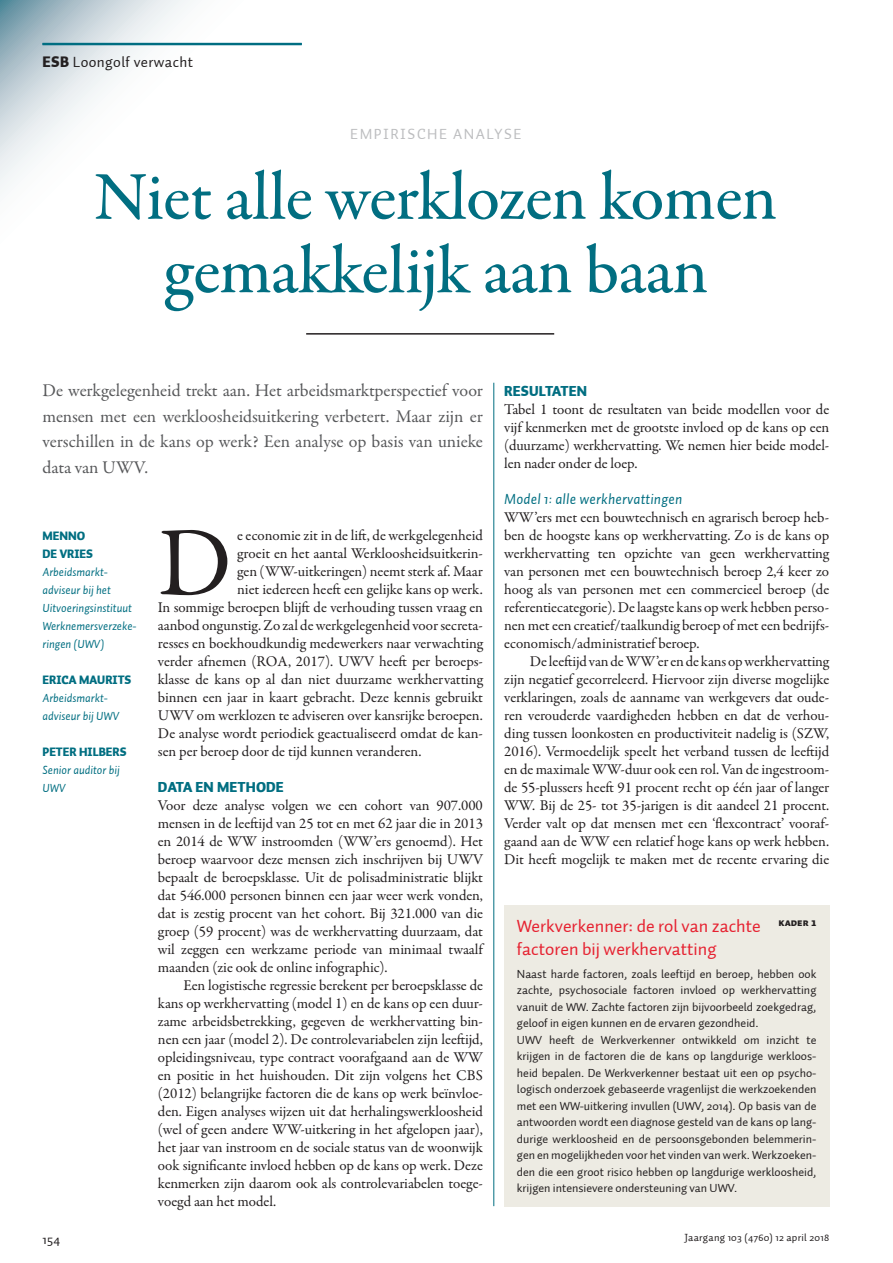
<style>
.page{position:relative;width:893px;height:1263px;background:#fff}
.page>*{position:absolute;margin:0;border:0;box-sizing:border-box;transform-origin:0 0}
.PLAT_Initiaal_4r{font:98.4px "Garamond Premr Pro";color:#231f20}
.KP01_43pt{font:500 69px/73.5px "Garamond Premr Pro";letter-spacing:-.01em;color:#016e81;text-align:center}
.INTR_Intro{font:18px/25.5px "Garamond Premr Pro";color:#57585a;text-align:justify}
.KDK1_FiguurKop{font:18px/22.5px "Auto 1";color:#e62130}
.PLAT_VervolgAlinea{font:15px/18px "Garamond Premr Pro";letter-spacing:-.005em;color:#231f20;text-align:justify}
.PLAT_EersteAlinea{font:15px/18px "Garamond Premr Pro";letter-spacing:-.005em;color:#231f20;text-align:justify}
.PLAT_Initiaal_4r-2{font:15px "Garamond Premr Pro";color:#231f20}
.PTK2_Tussenkop_onder{font:italic 15px "Auto 1";letter-spacing:.01em;color:#016e81}
.DIVE_ESBRubriek{font:15px "Auto 1";letter-spacing:.025em;color:#231f20}
.DIVE_Rubriek{font:15px "Auto 1";letter-spacing:.1em;color:#bcbdbf}
.PTK1_Tussenkop{font:900 14.25px "Auto 1";letter-spacing:.01em;color:#016e81}
.t1{font:13.5px "Auto 1";color:#231f20}
.KDPT_KaderTekst{font:12px/16.5px "Auto 1";color:#231f20;text-align:justify}
.AUIN_AuteurVermeldin{font:italic 12px/18px "Auto 1";color:#016e81}
.AUTR_AuteurNaamLinks{font:900 12px "Auto 1";color:#016e81}
.t2{font:10.5px "Auto 1";letter-spacing:.025em;color:#231f20}
.KDK2_Figuurnummer{font:10.5px "Auto 1 Black Sm Cp";color:#231f20}
.s1{font-weight:900}
</style>
<div class="page">
<svg style="left:0;top:0;width:251px;height:190px"></svg>
<hr style="left:43px;top:43px;width:259px;height:2px;background:#016e81">
<hr style="left:892px;top:0;width:1px;height:305px;background:#dce4e8">
<hr style="left:494px;top:383px;width:1px;height:823px;background:#016e81">
<hr style="left:306px;top:333px;width:248px;height:2px;background:#231f20">
<div style="left:504px;top:905px;width:325px;height:301px;background:#edebe3"></div>
<p class="DIVE_ESBRubriek" style="left:43px;top:53px;width:152px"><span class="s1">ESB</span> Loongolf verwacht</p>
<p class="DIVE_Rubriek" style="left:350px;top:125px;width:173px">EMPIRISCHE ANALYSE</p>
<p class="KP01_43pt" style="left:94px;top:162px;width:684px">Niet alle werklozen komen gemakkelijk aan baan</p>
<p class="INTR_Intro" style="left:43px;top:378px;width:442px">De werkgelegenheid trekt aan. Het arbeidsmarktperspectief voor mensen met een werkloosheidsuitkering verbetert. Maar zijn er verschillen in de kans op werk? Een analyse op basis van unieke data van UWV.</p>
<p class="AUTR_AuteurNaamLinks" style="left:43px;top:528px;width:44px">MENNO</p>
<p class="AUTR_AuteurNaamLinks" style="left:43px;top:546px;width:52px">DE VRIES</p>
<p class="AUIN_AuteurVermeldin" style="left:43px;top:563px;width:96px">Arbeidsmarkt&shy;adviseur bij het<br>Uitvoeringsinstituut<br>Werknemersverzeke&shy;ringen (UWV)</p>
<p class="AUTR_AuteurNaamLinks" style="left:43px;top:672px;width:90px">ERICA MAURITS</p>
<p class="AUIN_AuteurVermeldin" style="left:43px;top:689px;width:78px">Arbeidsmarkt&shy;adviseur bij UWV</p>
<p class="AUTR_AuteurNaamLinks" style="left:43px;top:744px;width:86px">PETER HILBERS</p>
<p class="AUIN_AuteurVermeldin" style="left:43px;top:761px;width:79px">Senior auditor bij<br>UWV</p>
<p class="PLAT_Initiaal_4r" style="left:158px;top:504px;width:76px">D</p>
<p class="PLAT_Initiaal_4r-2" style="left:237px;top:526px;width:247px">e economie zit in de lift, de werkgelegenheid</p>
<p class="PLAT_Initiaal_4r-2" style="left:237px;top:544px;width:247px">groeit en het aantal Werkloosheidsuitkerin-</p>
<p class="PLAT_Initiaal_4r-2" style="left:237px;top:562px;width:247px">gen (WW-uitkeringen) neemt sterk af. Maar</p>
<p class="PLAT_Initiaal_4r-2" style="left:237px;top:580px;width:247px">niet iedereen heeft een gelijke kans op werk.</p>
<p class="PLAT_Initiaal_4r-2" style="left:158px;top:598px;width:326px">In sommige beroepen blijft de verhouding tussen vraag en</p>
<p class="PLAT_Initiaal_4r-2" style="left:158px;top:616px;width:326px">aanbod ongunstig. Zo zal de werkgelegenheid voor secreta-</p>
<p class="PLAT_Initiaal_4r-2" style="left:158px;top:634px;width:326px">resses en boekhoudkundig medewerkers naar verwachting</p>
<p class="PLAT_Initiaal_4r-2" style="left:158px;top:652px;width:326px">verder afnemen (ROA, 2017). UWV heeft per beroeps-</p>
<p class="PLAT_Initiaal_4r-2" style="left:158px;top:670px;width:326px">klasse de kans op al dan niet duurzame werkhervatting</p>
<p class="PLAT_Initiaal_4r-2" style="left:158px;top:688px;width:326px">binnen een jaar in kaart gebracht. Deze kennis gebruikt</p>
<p class="PLAT_Initiaal_4r-2" style="left:158px;top:706px;width:327px">UWV om werklozen te adviseren over kansrijke beroepen.</p>
<p class="PLAT_Initiaal_4r-2" style="left:158px;top:724px;width:326px">De analyse wordt periodiek geactualiseerd omdat de kan-</p>
<p class="PLAT_Initiaal_4r-2" style="left:158px;top:742px;width:265px">sen per beroep door de tijd kunnen veranderen.</p>
<p class="PTK1_Tussenkop" style="left:158px;top:778px;width:127px">DATA EN METHODE</p>
<p class="PLAT_EersteAlinea" style="left:158px;top:797px;width:327px">Voor deze analyse volgen we een cohort van 907.000 mensen in de leeftijd van 25 tot en met 62 jaar die in 2013 en 2014 de WW instroomden (WW’ers genoemd). Het beroep waarvoor deze mensen zich inschrijven bij UWV bepaalt de beroepsklasse. Uit de polisadministratie blijkt dat 546.000 personen binnen een jaar weer werk vonden, dat is zestig procent van het cohort. Bij 321.000 van die groep (59 procent) was de werkhervatting duurzaam, dat wil zeggen een werkzame periode van minimaal twaalf maanden (zie ook de online infographic).</p>
<p class="PLAT_VervolgAlinea" style="left:158px;top:977px;width:327px;text-indent:26px">Een logistische regressie berekent per beroepsklasse de kans op werkhervatting (model 1) en de kans op een duur&shy;zame arbeidsbetrekking, gegeven de werkhervatting bin&shy;nen een jaar (model 2). De controlevariabelen zijn leeftijd, opleidingsniveau, type contract voorafgaand aan de WW en positie in het huishouden. Dit zijn volgens het CBS (2012) belangrijke factoren die de kans op werk beïnvloe&shy;den. Eigen analyses wijzen uit dat herhalingswerkloosheid (wel of geen andere WW-uitkering in het afgelopen jaar), het jaar van instroom en de sociale status van de woonwijk ook significante invloed hebben op de kans op werk. Deze kenmerken zijn daarom ook als controlevariabelen toege&shy;voegd aan het model.</p>
<p class="PTK1_Tussenkop" style="left:504px;top:382px;width:84px">RESULTATEN</p>
<p class="PLAT_EersteAlinea" style="left:504px;top:401px;width:327px">Tabel 1 toont de resultaten van beide modellen voor de vijf kenmerken met de grootste invloed op de kans op een (duurzame) werkhervatting. We nemen hier beide model&shy;len nader onder de loep.</p>
<p class="PTK2_Tussenkop_onder" style="left:504px;top:489px;width:180px">Model 1: alle werkhervattingen</p>
<p class="PLAT_EersteAlinea" style="left:504px;top:509px;width:327px">WW’ers met een bouwtechnisch en agrarisch beroep heb&shy;ben de hoogste kans op werkhervatting. Zo is de kans op werkhervatting ten opzichte van geen werkhervatting van personen met een bouwtechnisch beroep 2,4 keer zo hoog als van personen met een commercieel beroep (de referentiecategorie). De laagste kans op werk hebben perso&shy;nen met een creatief/taalkundig beroep of met een bedrijfs&shy;economisch/administratief beroep.</p>
<p class="PLAT_VervolgAlinea" style="left:504px;top:653px;width:327px;text-indent:26px">De leeftijd van de WW’er en de kans op werkhervatting zijn negatief gecorreleerd. Hiervoor zijn diverse mogelijke verklaringen, zoals de aanname van werkgevers dat oude&shy;ren verouderde vaardigheden hebben en dat de verhou&shy;ding tussen loonkosten en productiviteit nadelig is (SZW, 2016). Vermoedelijk speelt het verband tussen de leeftijd en de maximale WW-duur ook een rol. Van de ingestroom&shy;de 55-plussers heeft 91 procent recht op één jaar of langer WW. Bij de 25- tot 35-jarigen is dit aandeel 21 procent.<br>Verder valt op dat mensen met een ‘flexcontract’ vooraf&shy;gaand aan de WW een relatief hoge kans op werk hebben.<br>Dit heeft mogelijk te maken met de recente ervaring die</p>
<p class="KDK1_FiguurKop" style="left:517px;top:915px;width:245px">Werkverkenner: de rol van zachte factoren bij werkhervatting</p>
<p class="KDK2_Figuurnummer" style="left:778px;top:917px;width:39px">KADER 1</p>
<p class="KDPT_KaderTekst" style="left:517px;top:966px;width:301px">Naast harde factoren, zoals leeftijd en beroep, hebben ook zachte, psychosociale factoren invloed op werkhervatting vanuit de WW. Zachte factoren zijn bijvoorbeeld zoekgedrag, geloof in eigen kunnen en de ervaren gezondheid.</p>
<p class="KDPT_KaderTekst" style="left:517px;top:1032px;width:301px">UWV heeft de Werkverkenner ontwikkeld om inzicht te krijgen in de factoren die de kans op langdurige werkloos&shy;heid bepalen. De Werkverkenner bestaat uit een op psycho&shy;logisch onderzoek gebaseerde vragenlijst die werkzoekenden met een WW-uitkering invullen (UWV, 2014). Op basis van de antwoorden wordt een diagnose gesteld van de kans op lang&shy;durige werkloosheid en de persoonsgebonden belemmerin&shy;gen en mogelijkheden voor het vinden van werk. Werkzoeken&shy;den die een groot risico hebben op langdurige werkloosheid, krijgen intensievere ondersteuning van UWV.</p>
<p class="t1" style="left:43px;top:1231px;width:19px">154</p>
<p class="t2" style="left:684px;top:1231px;width:146px">Jaargang 103 (4760) 12 april 2018</p>
</div>
